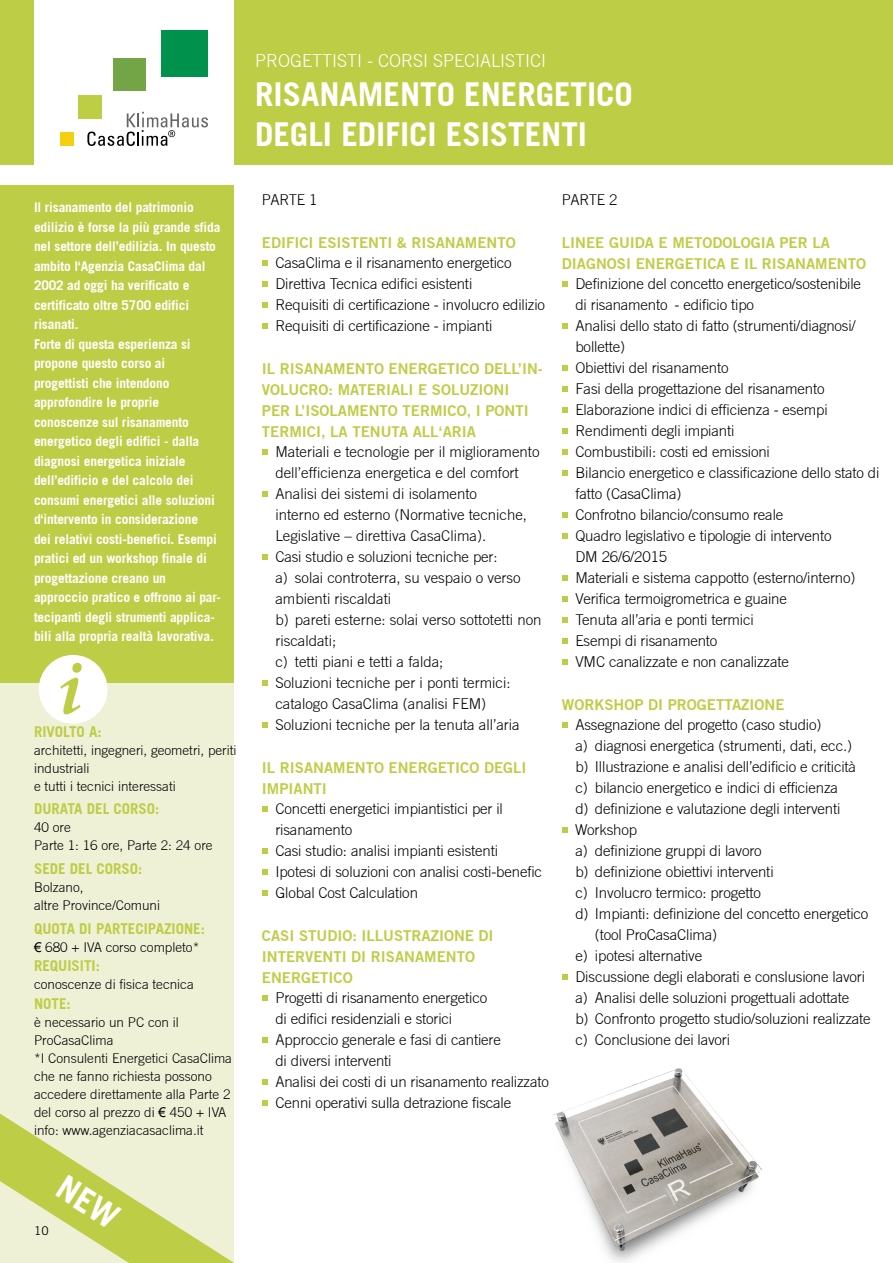
<style>
.page{position:relative;width:893px;height:1263px;background:#fff}
.page>*{position:absolute;margin:0;border:0;box-sizing:border-box;transform-origin:0 0}
.t1{font:700 33px/39.6px "Trade Gothic";color:#fff}
.t2{font:300 18px "Trade Gothic";color:#fff}
.t3{font:300 15px/21px "Trade Gothic";letter-spacing:-.01em;color:#000}
.t4{font:700 15px/21px "Trade Gothic No.2";color:#becd46}
.t5{font:700 15px "Trade Gothic";color:#becd46}
.t6{font:700 13.5px/19.5px "Trade Gothic";letter-spacing:-.01em;color:#fff}
.t7{font:300 13.5px/18px "Trade Gothic";color:#000}
.t8{font:12px "Trade Gothic";color:#000}
.s1{font-family:"Arial";font-weight:400}
</style>
<div class="page">
<div style="left:0;top:0;width:893px;height:164px;background:#becd46"></div>
<div style="left:34px;top:0;width:200px;height:177px;background:#fff"></div>
<div style="left:60px;top:132px;width:14px;height:14px;background:#f5d011"></div>
<div style="left:78px;top:95px;width:23px;height:23px;background:#becd46"></div>
<div style="left:113px;top:58px;width:33px;height:32px;background:#73a446"></div>
<div style="left:162px;top:31px;width:46px;height:46px;background:#00924d"></div>
<svg style="left:87px;top:112px;width:121px;height:34px"></svg>
<div style="left:0;top:682px;width:234px;height:581px;background:#eff1d7"></div>
<img style="left:553px;top:1068px;width:209px;height:195px">
<div style="left:0;top:185px;width:234px;height:497px;background:#becd46"></div>
<svg style="left:262px;top:260px;width:5px;height:5px"></svg>
<svg style="left:262px;top:281px;width:5px;height:5px"></svg>
<svg style="left:262px;top:302px;width:5px;height:5px"></svg>
<svg style="left:262px;top:323px;width:5px;height:5px"></svg>
<svg style="left:262px;top:449px;width:5px;height:5px"></svg>
<svg style="left:262px;top:491px;width:5px;height:5px"></svg>
<svg style="left:262px;top:554px;width:5px;height:5px"></svg>
<svg style="left:262px;top:680px;width:5px;height:5px"></svg>
<svg style="left:262px;top:722px;width:5px;height:5px"></svg>
<svg style="left:262px;top:806px;width:5px;height:5px"></svg>
<svg style="left:262px;top:848px;width:5px;height:5px"></svg>
<svg style="left:262px;top:869px;width:5px;height:5px"></svg>
<svg style="left:262px;top:890px;width:5px;height:5px"></svg>
<svg style="left:262px;top:995px;width:5px;height:5px"></svg>
<svg style="left:262px;top:1037px;width:5px;height:5px"></svg>
<svg style="left:262px;top:1079px;width:5px;height:5px"></svg>
<svg style="left:262px;top:1100px;width:5px;height:5px"></svg>
<svg style="left:562px;top:281px;width:5px;height:5px"></svg>
<svg style="left:562px;top:323px;width:5px;height:5px"></svg>
<svg style="left:562px;top:365px;width:5px;height:5px"></svg>
<svg style="left:562px;top:386px;width:5px;height:5px"></svg>
<svg style="left:562px;top:407px;width:5px;height:5px"></svg>
<svg style="left:562px;top:428px;width:5px;height:5px"></svg>
<svg style="left:562px;top:449px;width:5px;height:5px"></svg>
<svg style="left:562px;top:470px;width:5px;height:5px"></svg>
<svg style="left:562px;top:512px;width:5px;height:5px"></svg>
<svg style="left:562px;top:533px;width:5px;height:5px"></svg>
<svg style="left:562px;top:575px;width:5px;height:5px"></svg>
<svg style="left:562px;top:596px;width:5px;height:5px"></svg>
<svg style="left:562px;top:617px;width:5px;height:5px"></svg>
<svg style="left:562px;top:638px;width:5px;height:5px"></svg>
<svg style="left:562px;top:659px;width:5px;height:5px"></svg>
<svg style="left:562px;top:722px;width:5px;height:5px"></svg>
<svg style="left:562px;top:827px;width:5px;height:5px"></svg>
<svg style="left:562px;top:974px;width:5px;height:5px"></svg>
<div style="left:39px;top:655px;width:69px;height:69px;background:#fff;border-radius:50%"></div>
<svg style="left:60px;top:678px;width:20px;height:36px"></svg>
<div style="left:72px;top:663px;width:10px;height:10px;background:#becd46;border-radius:4px"></div>
<svg style="left:0;top:1113px;width:234px;height:150px"></svg>
<p class="t6" style="left:34px;top:197px;width:188px">Il risanamento del patrimonio edilizio è forse la più grande sfida nel settore dell’edilizia. In questo ambito l‘Agenzia CasaClima dal<br>2002 ad oggi ha verificato e certificato oltre 5700 edifici risanati.<br>Forte di questa esperienza si propone questo corso ai progettisti che intendono approfondire le proprie conoscenze sul risanamento energetico degli edifici - dalla diagnosi energetica iniziale dell’edificio e del calcolo dei consumi energetici alle soluzioni d‘intervento in considerazione<br>dei relativi costi-benefici. Esempi pratici ed un workshop finale di progettazione creano un approccio pratico e offrono ai par&shy;tecipanti degli strumenti applica&shy;bili alla propria realtà lavorativa.</p>
<p class="t5" style="left:34px;top:722px;width:69px">RIVOLTO A:</p>
<p class="t7" style="left:34px;top:741px;width:204px">architetti, ingegneri, geometri, periti industriali<br>e tutti i tecnici interessati</p>
<p class="t5" style="left:34px;top:800px;width:127px">DURATA DEL CORSO:</p>
<p class="t7" style="left:34px;top:818px;width:180px">40 ore<br>Parte 1: 16 ore, Parte 2: 24 ore</p>
<p class="t5" style="left:34px;top:859px;width:110px">SEDE DEL CORSO:</p>
<p class="t7" style="left:34px;top:878px;width:127px">Bolzano,<br>altre Province/Comuni</p>
<p class="t5" style="left:34px;top:919px;width:172px">QUOTA DI PARTECIPAZIONE:</p>
<p class="t7" style="left:34px;top:938px;width:167px"><span class="s1">€</span> 680 + IVA corso completo*</p>
<p class="t5" style="left:34px;top:957px;width:67px">REQUISITI:</p>
<p class="t7" style="left:34px;top:975px;width:161px">conoscenze di fisica tecnica</p>
<p class="t5" style="left:34px;top:994px;width:38px">NOTE:</p>
<p class="t7" style="left:34px;top:1013px;width:200px">è necessario un PC con il<br>ProCasaClima<br>*I Consulenti Energetici CasaClima che ne fanno richiesta possono accedere direttamente alla Parte 2 del corso al prezzo di <span class="s1">€</span> 450 + IVA info: www.agenziacasaclima.it</p>
<p class="t2" style="left:255px;top:50px;width:293px">PROGETTISTI - CORSI SPECIALISTICI</p>
<h1 class="t1" style="left:255px;top:74px;width:379px">RISANAMENTO ENERGETICO<br>DEGLI EDIFICI ESISTENTI</h1>
<p class="t3" style="left:262px;top:189px;width:57px">PARTE 1</p>
<p class="t4" style="left:262px;top:232px;width:255px">EDIFICI ESISTENTI &amp; RISANAMENTO</p>
<p class="t3" style="left:275px;top:252px;width:271px">CasaClima e il risanamento energetico Direttiva Tecnica edifici esistenti<br>Requisiti di certificazione - involucro edilizio Requisiti di certificazione - impianti</p>
<p class="t4" style="left:262px;top:358px;width:282px">IL RISANAMENTO ENERGETICO DELL’IN-<br>VOLUCRO: MATERIALI E SOLUZIONI<br>PER L’ISOLAMENTO TERMICO, I PONTI<br>TERMICI, LA TENUTA ALL‘ARIA</p>
<p class="t3" style="left:275px;top:441px;width:268px">Materiali e tecnologie per il miglioramento dell’efficienza energetica e del comfort Analisi dei sistemi di isolamento<br>interno ed esterno (Normative tecniche, Legislative – direttiva CasaClima).<br>Casi studio e soluzioni tecniche per:<br>a) solai controterra, su vespaio o verso ambienti riscaldati<br>b) pareti esterne: solai verso sottotetti non riscaldati;<br>c) tetti piani e tetti a falda;<br>Soluzioni tecniche per i ponti termici: catalogo CasaClima (analisi FEM)<br>Soluzioni tecniche per la tenuta all’aria</p>
<p class="t4" style="left:262px;top:757px;width:266px">IL RISANAMENTO ENERGETICO DEGLI<br>IMPIANTI</p>
<p class="t3" style="left:275px;top:798px;width:268px">Concetti energetici impiantistici per il risanamento<br>Casi studio: analisi impianti esistenti Ipotesi di soluzioni con analisi costi-benefic Global Cost Calculation</p>
<p class="t4" style="left:262px;top:925px;width:233px">CASI STUDIO: ILLUSTRAZIONE DI<br>INTERVENTI DI RISANAMENTO<br>ENERGETICO</p>
<p class="t3" style="left:275px;top:987px;width:275px">Progetti di risanamento energetico<br>di edifici residenziali e storici<br>Approccio generale e fasi di cantiere<br>di diversi interventi<br>Analisi dei costi di un risanamento realizzato Cenni operativi sulla detrazione fiscale</p>
<p class="t3" style="left:562px;top:189px;width:57px">PARTE 2</p>
<p class="t4" style="left:562px;top:232px;width:306px">LINEE GUIDA E METODOLOGIA PER LA<br>DIAGNOSI ENERGETICA E IL RISANAMENTO</p>
<p class="t3" style="left:575px;top:273px;width:306px">Definizione del concetto energetico/sostenibile<br>di risanamento - edificio tipo<br>Analisi dello stato di fatto (strumenti/diagnosi/ bollette)<br>Obiettivi del risanamento<br>Fasi della progettazione del risanamento Elaborazione indici di efficienza - esempi Rendimenti degli impianti<br>Combustibili: costi ed emissioni<br>Bilancio energetico e classificazione dello stato di fatto (CasaClima)<br>Confrotno bilancio/consumo reale<br>Quadro legislativo e tipologie di intervento<br>DM 26/6/2015<br>Materiali e sistema cappotto (esterno/interno)<br>Verifica termoigrometrica e guaine<br>Tenuta all’aria e ponti termici<br>Esempi di risanamento<br>VMC canalizzate e non canalizzate</p>
<p class="t4" style="left:562px;top:694px;width:224px">WORKSHOP DI PROGETTAZIONE</p>
<p class="t3" style="left:575px;top:714px;width:247px">Assegnazione del progetto (caso studio)</p>
<p class="t3" style="left:575px;top:735px;width:278px">a) diagnosi energetica (strumenti, dati, ecc.)</p>
<p class="t3" style="left:575px;top:756px;width:282px">b) Illustrazione e analisi dell’edificio e criticità</p>
<p class="t3" style="left:575px;top:777px;width:264px">c) bilancio energetico e indici di efficienza</p>
<p class="t3" style="left:575px;top:798px;width:267px">d) definizione e valutazione degli interventi</p>
<p class="t3" style="left:575px;top:819px;width:64px">Workshop</p>
<p class="t3" style="left:575px;top:840px;width:188px">a) definizione gruppi di lavoro</p>
<p class="t3" style="left:575px;top:861px;width:200px">b) definizione obiettivi interventi</p>
<p class="t3" style="left:575px;top:882px;width:187px">c) Involucro termico: progetto</p>
<p class="t3" style="left:575px;top:903px;width:294px">d) Impianti: definizione del concetto energetico</p>
<p class="t3" style="left:595px;top:924px;width:124px">(tool ProCasaClima)</p>
<p class="t3" style="left:575px;top:945px;width:128px">e) ipotesi alternative</p>
<p class="t3" style="left:575px;top:966px;width:291px">Discussione degli elaborati e conslusione lavori</p>
<p class="t3" style="left:575px;top:987px;width:275px">a) Analisi delle soluzioni progettuali adottate</p>
<p class="t3" style="left:575px;top:1008px;width:297px">b) Confronto progetto studio/soluzioni realizzate</p>
<p class="t3" style="left:575px;top:1029px;width:156px">c) Conclusione dei lavori</p>
<p class="t8" style="left:34px;top:1224px;width:16px">10</p>
</div>
